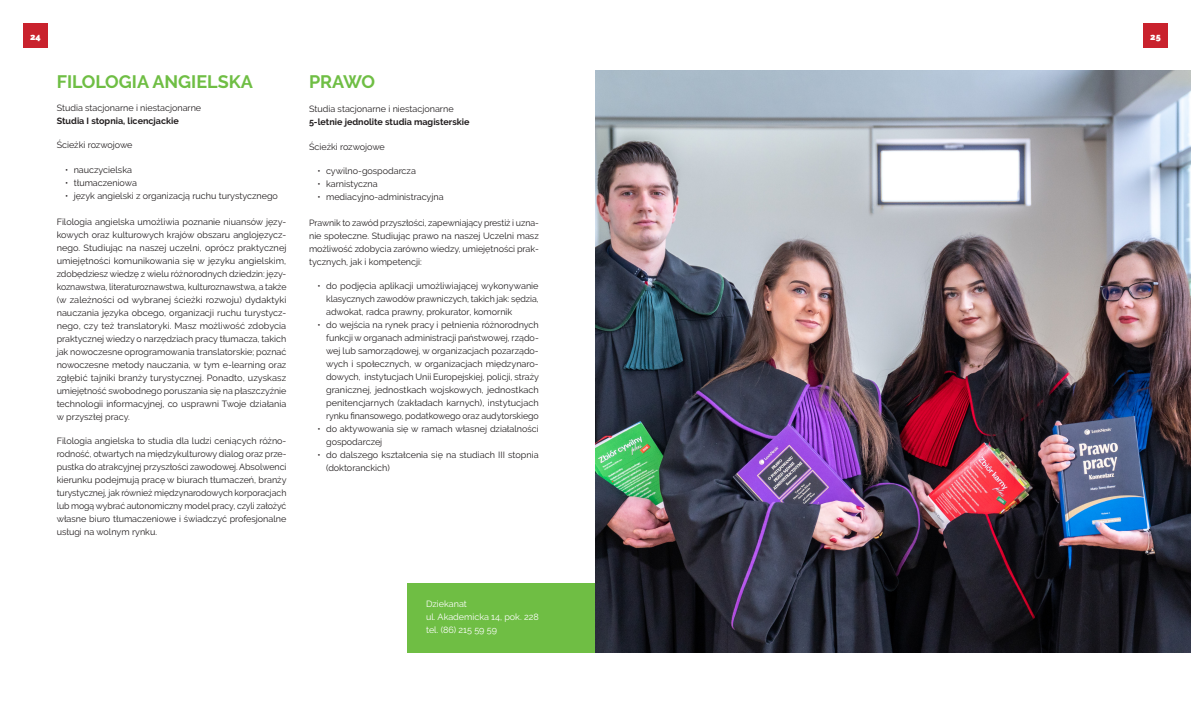
<style>
.page{position:relative;width:1191px;height:709px;background:#fff}
.page>*{position:absolute;margin:0;border:0;box-sizing:border-box;transform-origin:0 0}
.H2_wnsh{font:700 18px "Raleway";color:#6fbe44}
.akapit{font:700 18px "Raleway";letter-spacing:-.02em;color:#6fbe44}
.akapit-2{font:9px/13px "Raleway";color:#231f20;text-align:justify}
.akapit-3{font:700 9px/13px "Raleway";color:#231f20}
.akapit-4{font:9px/13px "Raleway";color:#fff}
.t1{font:900 9px "Raleway";color:#fff}
.s1{font-weight:700}
.s2{font-weight:400}
</style>
<div class="page">
<div style="left:407px;top:583px;width:188px;height:69px;background:#6fbe44"></div>
<img style="left:595px;top:71px;width:596px;height:581px">
<div style="left:23px;top:23px;width:25px;height:25px;background:#c9222d"></div>
<div style="left:1143px;top:23px;width:25px;height:25px;background:#c9222d"></div>
<p class="t1" style="left:30px;top:31px;width:12px">24</p>
<p class="t1" style="left:1150px;top:31px;width:12px">25</p>
<p class="H2_wnsh" style="left:57px;top:71px;width:198px">FILOLOGIA ANGIELSKA</p>
<p class="akapit-2" style="left:57px;top:101px;width:146px">Studia stacjonarne i niestacjonarne<br><span class="s1">Studia I stopnia, licencjackie</span></p>
<p class="akapit-2" style="left:57px;top:138px;width:77px">Ścieżki rozwojowe</p>
<p class="akapit-2" style="left:65px;top:163px;width:68px">• nauczycielska</p>
<p class="akapit-2" style="left:65px;top:176px;width:73px">• tłumaczeniowa</p>
<p class="akapit-2" style="left:65px;top:189px;width:214px">• język angielski z organizacją ruchu turystycznego</p>
<p class="akapit-2" style="left:57px;top:215px;width:231px">Filologia angielska umożliwia poznanie niuansów języ&shy;kowych oraz kulturowych krajów obszaru anglojęzycz&shy;nego. Studiując na naszej uczelni, oprócz praktycznej umiejętności komunikowania się w języku angielskim, zdobędziesz wiedzę z wielu różnorodnych dziedzin: języ&shy;koznawstwa, literaturoznawstwa, kulturoznawstwa, a także (w zależności od wybranej ścieżki rozwoju) dydaktyki nauczania języka obcego, organizacji ruchu turystycz&shy;nego, czy też translatoryki. Masz możliwość zdobycia praktycznej wiedzy o narzędziach pracy tłumacza, takich jak nowoczesne oprogramowania translatorskie; poznać nowoczesne metody nauczania, w tym e-learning oraz zgłębić tajniki branży turystycznej. Ponadto, uzyskasz umiejętność swobodnego poruszania się na płaszczyźnie technologii informacyjnej, co usprawni Twoje działania w przyszłej pracy.</p>
<p class="akapit-2" style="left:57px;top:434px;width:231px">Filologia angielska to studia dla ludzi ceniących różno&shy;rodność, otwartych na międzykulturowy dialog oraz prze&shy;pustka do atrakcyjnej przyszłości zawodowej. Absolwenci kierunku podejmują pracę w biurach tłumaczeń, branży turystycznej, jak również międzynarodowych korporacjach lub mogą wybrać autonomiczny model pracy, czyli założyć własne biuro tłumaczeniowe i świadczyć profesjonalne usługi na wolnym rynku.</p>
<p class="akapit" style="left:309px;top:71px;width:68px">PRAWO</p>
<p class="akapit-3" style="left:309px;top:103px;width:162px"><span class="s2">Studia stacjonarne i niestacjonarne<br></span>5-letnie jednolite studia magisterskie</p>
<p class="akapit-2" style="left:309px;top:140px;width:77px">Ścieżki rozwojowe</p>
<p class="akapit-2" style="left:317px;top:164px;width:100px">• cywilno-gospodarcza</p>
<p class="akapit-2" style="left:317px;top:177px;width:62px">• karnistyczna</p>
<p class="akapit-2" style="left:317px;top:190px;width:127px">• mediacyjno-administracyjna</p>
<p class="akapit-2" style="left:309px;top:216px;width:231px">Prawnik to zawód przyszłości, zapewniający prestiż i uzna&shy;nie społeczne. Studiując prawo na naszej Uczelni masz możliwość zdobycia zarówno wiedzy, umiejętności prak&shy;tycznych, jak i kompetencji:</p>
<p class="akapit-2" style="left:326px;top:279px;width:214px;text-indent:-9px">• do podjęcia aplikacji umożliwiającej wykonywanie klasycznych zawodów prawniczych, takich jak: sędzia, adwokat, radca prawny, prokurator, komornik</p>
<p class="akapit-2" style="left:326px;top:318px;width:214px;text-indent:-9px">• do wejścia na rynek pracy i pełnienia różnorodnych funkcji w organach administracji państwowej, rządo&shy;wej lub samorządowej, w organizacjach pozarządo&shy;wych i społecznych, w organizacjach międzynaro&shy;dowych, instytucjach Unii Europejskiej, policji, straży granicznej, jednostkach wojskowych, jednostkach penitencjarnych (zakładach karnych), instytucjach rynku finansowego, podatkowego oraz audytorskiego</p>
<p class="akapit-2" style="left:326px;top:422px;width:214px;text-indent:-9px">• do aktywowania się w ramach własnej działalności gospodarczej</p>
<p class="akapit-2" style="left:326px;top:448px;width:214px;text-indent:-9px">• do dalszego kształcenia się na studiach III stopnia (doktoranckich)</p>
<p class="akapit-4" style="left:426px;top:597px;width:114px">Dziekanat<br>ul. Akademicka 14, pok. 228 tel. (86) 215 59 59</p>
</div>
